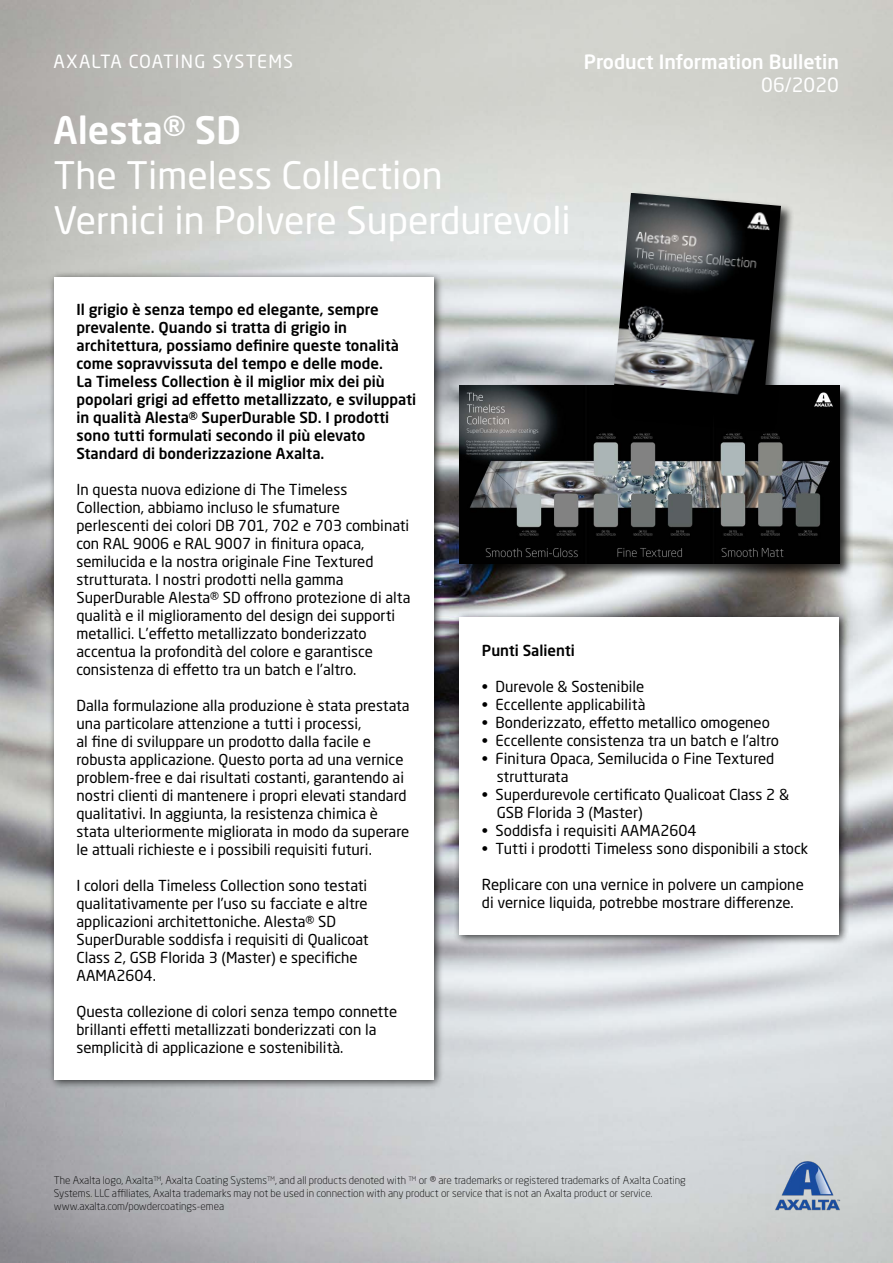
<style>
.page{position:relative;width:893px;height:1263px;background:#fff}
.page>*{position:absolute;margin:0;border:0;box-sizing:border-box;transform-origin:0 0}
.t1{font:37.5px/45px "Neo Sans Pro";color:#fff}
.t2{font:500 37.5px "Neo Sans Pro";color:#fff}
.t3{font:500 19.5px "Neo Sans Pro";color:#fff}
.t4{font:19.5px "Neo Sans Pro";color:#fff}
.t5{font:18px "Neo Sans Pro";letter-spacing:.05em;color:#fff}
.t6{font:15px/18px "Neo Sans Pro";color:#000}
.t7{font:500 15px/18px "Neo Sans Pro";color:#000}
.t8{font:300 10.5px/12.6px "Neo Sans Pro";color:#000}
</style>
<div class="page">
<img style="left:0;top:0;width:893px;height:1263px">
<img style="left:765px;top:1151px;width:84px;height:68px">
<div style="left:457px;top:383px;width:396px;height:195px;background:#000;opacity:.75"></div>
<img style="left:460px;top:385px;width:379px;height:179px">
<div style="left:610px;top:191px;width:185px;height:241px;background:#000;opacity:.75"></div>
<img style="left:612px;top:193px;width:169px;height:226px">
<div style="left:48px;top:271px;width:396px;height:819px;background:#000;opacity:.75"></div>
<div style="left:54px;top:277px;width:379px;height:802px;background:#fff"></div>
<div style="left:453px;top:611px;width:397px;height:334px;background:#000;opacity:.75"></div>
<div style="left:459px;top:617px;width:380px;height:318px;background:#fff"></div>
<p class="t5" style="left:53px;top:50px;width:241px">AXALTA COATING SYSTEMS</p>
<h1 class="t2" style="left:53px;top:107px;width:189px">Alesta® SD</h1>
<h1 class="t1" style="left:53px;top:153px;width:519px">The Timeless Collection<br>Vernici in Polvere Superdurevoli</h1>
<h2 class="t3" style="left:584px;top:49px;width:257px">Product Information Bulletin</h2>
<h2 class="t4" style="left:761px;top:73px;width:79px">06/2020</h2>
<p class="t7" style="left:76px;top:300px;width:341px">Il grigio è senza tempo ed elegante, sempre prevalente. Quando si tratta di grigio in architettura, possiamo definire queste tonalità come sopravvissuta del tempo e delle mode.<br>La Timeless Collection è il miglior mix dei più popolari grigi ad effetto metallizzato, e sviluppati in qualità Alesta® SuperDurable SD. I prodotti sono tutti formulati secondo il più elevato Standard di bonderizzazione Axalta.</p>
<p class="t6" style="left:76px;top:480px;width:335px">In questa nuova edizione di The Timeless Collection, abbiamo incluso le sfumature perlescenti dei colori DB 701, 702 e 703 combinati con RAL 9006 e RAL 9007 in finitura opaca, semilucida e la nostra originale Fine Textured strutturata. I nostri prodotti nella gamma SuperDurable Alesta® SD offrono protezione di alta qualità e il miglioramento del design dei supporti metallici. L’effetto metallizzato bonderizzato accentua la profondità del colore e garantisce consistenza di effetto tra un batch e l’altro.</p>
<p class="t6" style="left:76px;top:696px;width:335px">Dalla formulazione alla produzione è stata prestata una particolare attenzione a tutti i processi,<br>al fine di sviluppare un prodotto dalla facile e robusta applicazione. Questo porta ad una vernice problem-free e dai risultati costanti, garantendo ai nostri clienti di mantenere i propri elevati standard qualitativi. In aggiunta, la resistenza chimica è stata ulteriormente migliorata in modo da superare le attuali richieste e i possibili requisiti futuri.</p>
<p class="t6" style="left:76px;top:876px;width:294px">I colori della Timeless Collection sono testati qualitativamente per l’uso su facciate e altre applicazioni architettoniche. Alesta® SD SuperDurable soddisfa i requisiti di Qualicoat Class 2, GSB Florida 3 (Master) e specifiche AAMA2604.</p>
<p class="t6" style="left:76px;top:1002px;width:322px">Questa collezione di colori senza tempo connette brillanti effetti metallizzati bonderizzati con la semplicità di applicazione e sostenibilità.</p>
<p class="t7" style="left:482px;top:641px;width:94px">Punti Salienti</p>
<p class="t6" style="left:482px;top:677px;width:164px">• Durevole &amp; Sostenibile</p>
<p class="t6" style="left:482px;top:695px;width:165px">• Eccellente applicabilità</p>
<p class="t6" style="left:482px;top:713px;width:289px">• Bonderizzato, effetto metallico omogeneo</p>
<p class="t6" style="left:482px;top:731px;width:298px">• Eccellente consistenza tra un batch e l’altro</p>
<p class="t6" style="left:497px;top:749px;width:279px;text-indent:-15px">• Finitura Opaca, Semilucida o Fine Textured strutturata</p>
<p class="t6" style="left:497px;top:785px;width:294px;text-indent:-15px">• Superdurevole certificato Qualicoat Class 2 &amp;<br>GSB Florida 3 (Master)</p>
<p class="t6" style="left:482px;top:821px;width:216px">• Soddisfa i requisiti AAMA2604</p>
<p class="t6" style="left:482px;top:839px;width:328px">• Tutti i prodotti Timeless sono disponibili a stock</p>
<p class="t6" style="left:482px;top:875px;width:323px">Replicare con una vernice in polvere un campione di vernice liquida, potrebbe mostrare differenze.</p>
<p class="t8" style="left:54px;top:1174px;width:633px">The Axalta logo, Axalta<sup>TM</sup>, Axalta Coating Systems<sup>TM</sup>, and all products denoted with <sup>TM</sup> or ® are trademarks or registered trademarks of Axalta Coating<br>Systems. LLC affiliates, Axalta trademarks may not be used in connection with any product or service that is not an Axalta product or service. www.axalta.com/powdercoatings-emea</p>
</div>
